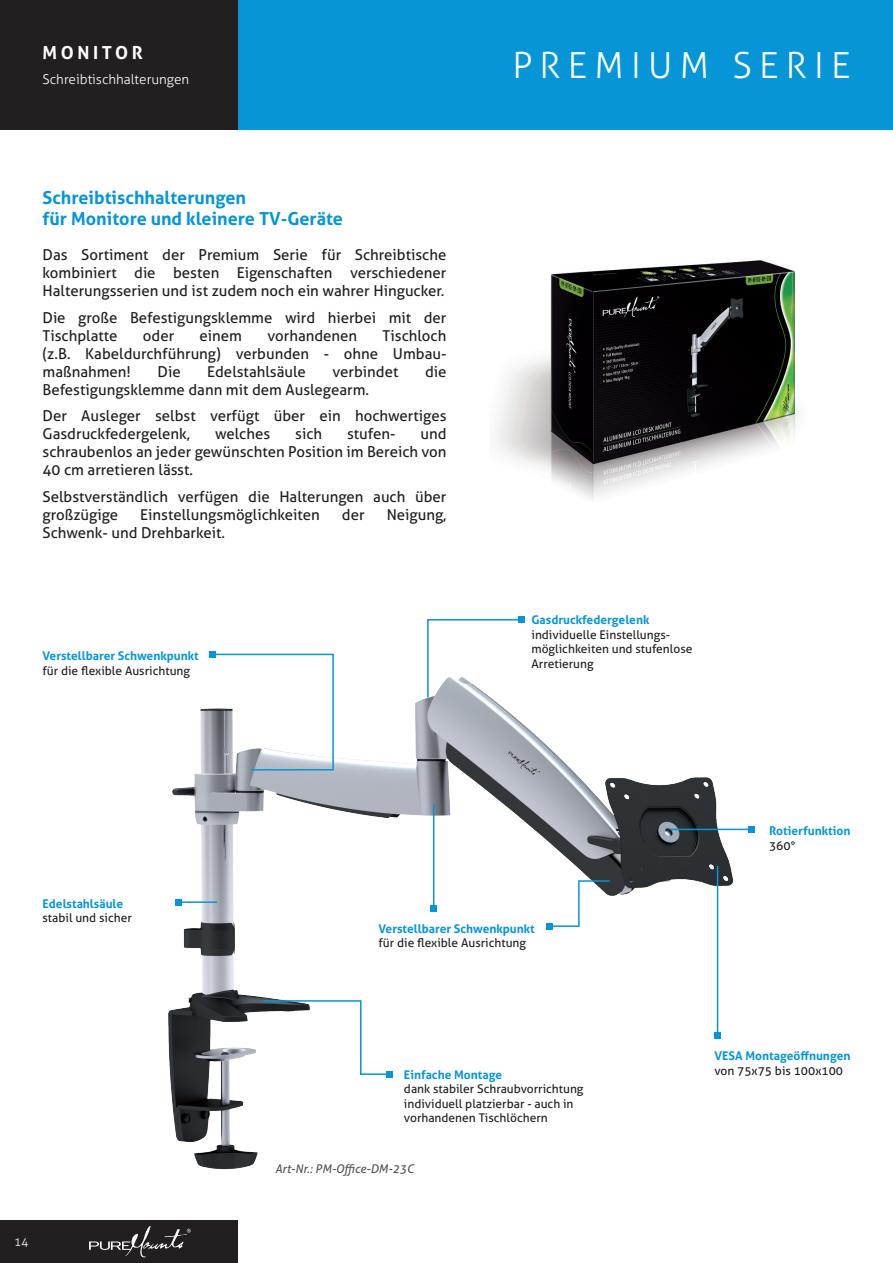
<style>
.page{position:relative;width:893px;height:1263px;background:#fff}
.page>*{position:absolute;margin:0;border:0;box-sizing:border-box;transform-origin:0 0}
.t1{font:300 36px "Aller";letter-spacing:.2em;color:#fff}
.t2{font:700 18px/21.6px "Aller";color:#0696d7}
.t3{font:700 18px "Aller";letter-spacing:.2em;color:#fff}
.t4{font:15px/18px "Aller";color:#231f20;text-align:justify}
.t5{font:300 13.5px "Aller";color:#fff}
.t6{font:12px/14.4px "Aller";color:#231f20}
.t7{font:700 12px "Aller";color:#0696d7}
.t8{font:italic 12px "Aller";color:#57585a}
.t9{font:300 12px "Aller";color:#fff}
</style>
<div class="page">
<img style="left:168px;top:616px;width:587px;height:554px">
<div style="left:0;top:1220px;width:237px;height:43px;background:#231f20"></div>
<div style="left:0;top:0;width:893px;height:129px;background:#0696d7"></div>
<img style="left:497px;top:260px;width:299px;height:240px">
<svg style="left:89px;top:1226px;width:102px;height:31px"></svg>
<div style="left:0;top:0;width:237px;height:129px;background:#231f20"></div>
<svg style="left:262px;top:999px;width:130px;height:78px"></svg>
<hr style="left:717px;top:866px;width:1px;height:170px;background:#0696d7">
<svg style="left:715px;top:1033px;width:6px;height:6px"></svg>
<hr style="left:670px;top:829px;width:82px;height:1px;background:#0696d7">
<svg style="left:749px;top:826px;width:6px;height:6px"></svg>
<svg style="left:209px;top:651px;width:126px;height:120px"></svg>
<svg style="left:546px;top:879px;width:65px;height:50px"></svg>
<hr style="left:178px;top:901px;width:39px;height:2px;background:#0696d7">
<svg style="left:175px;top:899px;width:6px;height:6px"></svg>
<svg style="left:426px;top:617px;width:98px;height:82px"></svg>
<hr style="left:433px;top:804px;width:1px;height:104px;background:#0696d7">
<svg style="left:431px;top:905px;width:6px;height:6px"></svg>
<p class="t3" style="left:43px;top:41px;width:102px">MONITOR</p>
<p class="t5" style="left:43px;top:71px;width:148px">Schreibtischhalterungen</p>
<p class="t2" style="left:43px;top:186px;width:302px">Schreibtischhalterungen<br>für Monitore und kleinere TV-Geräte</p>
<p class="t4" style="left:43px;top:246px;width:405px">Das Sortiment der Premium Serie für Schreibtische kombiniert die besten Eigenschaften verschiedener Halterungsserien und ist zudem noch ein wahrer Hingucker.</p>
<p class="t4" style="left:43px;top:308px;width:405px">Die große Befestigungsklemme wird hierbei mit der<br>Tischplatte</p>
<p class="t4" style="left:43px;top:326px;width:405px;text-indent:340px">Tischloch (z.B. Kabeldurchführung) verbunden - ohne Umbau&shy;maßnahmen!</p>
<p class="t4" style="left:143px;top:326px;width:33px">oder</p>
<p class="t4" style="left:200px;top:326px;width:44px">einem</p>
<p class="t4" style="left:267px;top:326px;width:91px">vorhandenen</p>
<p class="t4" style="left:158px;top:362px;width:25px">Die</p>
<p class="t4" style="left:207px;top:362px;width:100px">Edelstahlsäule</p>
<p class="t4" style="left:332px;top:362px;width:67px">verbindet</p>
<p class="t4" style="left:425px;top:362px;width:23px">die</p>
<p class="t4" style="left:43px;top:376px;width:405px;line-height:26.5px">Befestigungsklemme dann mit dem Auslegearm.<br>Der Ausleger selbst verfügt über ein hochwertiges</p>
<p class="t4" style="left:43px;top:425px;width:149px">Gasdruckfedergelenk,</p>
<p class="t4" style="left:215px;top:425px;width:57px">welches</p>
<p class="t4" style="left:295px;top:425px;width:28px">sich</p>
<p class="t4" style="left:347px;top:425px;width:50px">stufen-</p>
<p class="t4" style="left:43px;top:425px;width:405px;text-indent:378px">und schraubenlos an jeder gewünschten Position im Bereich von 40 cm arretieren lässt.</p>
<p class="t4" style="left:43px;top:487px;width:405px">Selbstverständlich verfügen die Halterungen auch über großzügige</p>
<p class="t4" style="left:140px;top:505px;width:181px">Einstellungsmöglichkeiten</p>
<p class="t4" style="left:342px;top:505px;width:24px">der</p>
<p class="t4" style="left:387px;top:505px;width:61px">Neigung,</p>
<p class="t4" style="left:43px;top:523px;width:184px">Schwenk- und Drehbarkeit.</p>
<p class="t7" style="left:43px;top:649px;width:158px">Verstellbarer Schwenkpunkt</p>
<p class="t6" style="left:43px;top:663px;width:149px">für die flexible Ausrichtung</p>
<h1 class="t1" style="left:512px;top:44px;width:339px">PREMIUM SERIE</h1>
<p class="t7" style="left:531px;top:613px;width:119px">Gasdruckfedergelenk</p>
<p class="t6" style="left:531px;top:627px;width:162px">individuelle Einstellungs&shy;möglichkeiten und stufenlose<br>Arretierung</p>
<p class="t7" style="left:43px;top:896px;width:82px">Edelstahlsäule</p>
<p class="t6" style="left:43px;top:911px;width:91px">stabil und sicher</p>
<p class="t9" style="left:14px;top:1235px;width:16px">14</p>
<p class="t7" style="left:379px;top:921px;width:158px">Verstellbarer Schwenkpunkt</p>
<p class="t6" style="left:379px;top:935px;width:149px">für die flexible Ausrichtung</p>
<p class="t7" style="left:404px;top:1067px;width:100px">Einfache Montage</p>
<p class="t6" style="left:404px;top:1082px;width:181px">dank stabiler Schraubvorrichtung individuell platzierbar - auch in vorhandenen Tischlöchern</p>
<p class="t8" style="left:275px;top:1161px;width:140px">Art-Nr.: PM-Office-DM-23C</p>
<p class="t7" style="left:769px;top:823px;width:83px">Rotierfunktion</p>
<p class="t6" style="left:769px;top:838px;width:28px">360°</p>
<p class="t7" style="left:714px;top:1048px;width:138px">VESA Montageöffnungen</p>
<p class="t6" style="left:714px;top:1063px;width:130px">von 75x75 bis 100x100</p>
</div>
